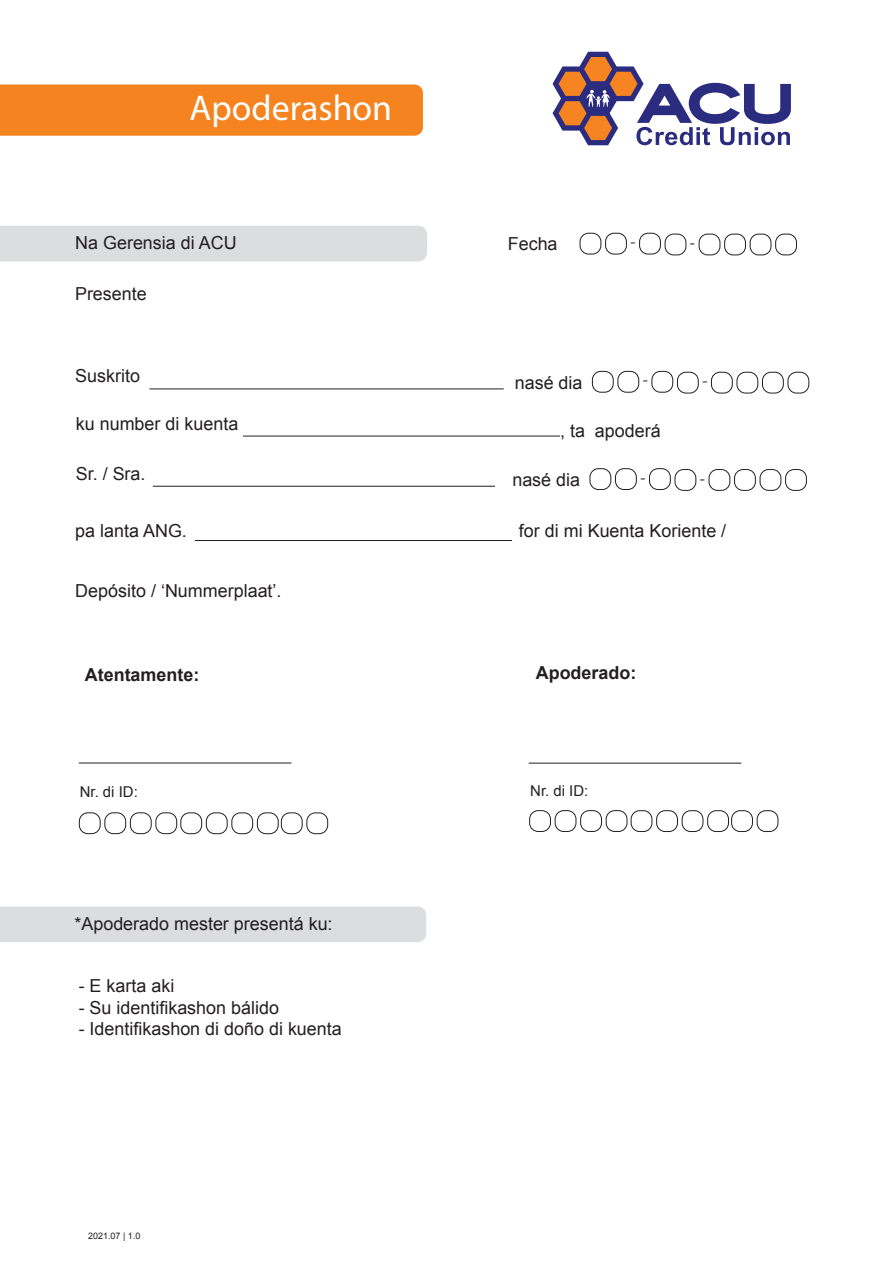
<style>
.page{position:relative;width:893px;height:1263px;background:#fff}
.page>*{position:absolute;margin:0;border:0;box-sizing:border-box;transform-origin:0 0}
.t1{font:35.85px "Myriad Pro";color:#fff}
.t2{font:18px "Arial";color:#231f20}
.t3{font:700 18px "Arial";color:#231f20}
.t4{font:18px "Minion Pro";color:#231f20}
.t5{font:15px "Arial";color:#231f20}
.t6{font:9px "Arial";color:#231f20}
</style>
<div class="page">
<hr style="left:79px;top:763px;width:212px;height:1px;background:#231f20">
<hr style="left:529px;top:763px;width:212px;height:1px;background:#231f20">
<div style="left:0;top:226px;width:427px;height:35px;background:#dcdddf"></div>
<div style="left:0;top:906px;width:426px;height:36px;background:#dcdddf"></div>
<hr style="left:149px;top:389px;width:355px;height:1px;background:#231f20">
<hr style="left:243px;top:436px;width:317px;height:1px;background:#231f20">
<hr style="left:195px;top:540px;width:317px;height:1px;background:#231f20">
<div style="left:775px;top:234px;width:22px;height:21px;border:1px solid #231f20;border-radius:9px"></div>
<div style="left:724px;top:234px;width:22px;height:21px;border:1px solid #231f20;border-radius:9px"></div>
<div style="left:665px;top:234px;width:21px;height:21px;border:1px solid #231f20;border-radius:9px"></div>
<div style="left:605px;top:233px;width:22px;height:21px;border:1px solid #231f20;border-radius:9px"></div>
<div style="left:750px;top:234px;width:21px;height:21px;border:1px solid #231f20;border-radius:9px"></div>
<div style="left:699px;top:234px;width:21px;height:21px;border:1px solid #231f20;border-radius:9px"></div>
<div style="left:639px;top:233px;width:22px;height:21px;border:1px solid #231f20;border-radius:9px"></div>
<div style="left:580px;top:233px;width:21px;height:21px;border:1px solid #231f20;border-radius:9px"></div>
<div style="left:788px;top:372px;width:21px;height:21px;border:1px solid #231f20;border-radius:9px"></div>
<div style="left:737px;top:372px;width:21px;height:21px;border:1px solid #231f20;border-radius:9px"></div>
<div style="left:677px;top:372px;width:21px;height:21px;border:1px solid #231f20;border-radius:9px"></div>
<div style="left:618px;top:371px;width:21px;height:21px;border:1px solid #231f20;border-radius:9px"></div>
<div style="left:762px;top:372px;width:21px;height:21px;border:1px solid #231f20;border-radius:9px"></div>
<div style="left:711px;top:372px;width:21px;height:21px;border:1px solid #231f20;border-radius:9px"></div>
<div style="left:652px;top:371px;width:21px;height:21px;border:1px solid #231f20;border-radius:9px"></div>
<div style="left:592px;top:371px;width:21px;height:21px;border:1px solid #231f20;border-radius:9px"></div>
<hr style="left:153px;top:486px;width:342px;height:1px;background:#231f20">
<div style="left:785px;top:469px;width:22px;height:22px;border:1px solid #231f20;border-radius:9px"></div>
<div style="left:734px;top:469px;width:22px;height:22px;border:1px solid #231f20;border-radius:9px"></div>
<div style="left:675px;top:469px;width:21px;height:22px;border:1px solid #231f20;border-radius:9px"></div>
<div style="left:615px;top:468px;width:21px;height:22px;border:1px solid #231f20;border-radius:9px"></div>
<div style="left:760px;top:469px;width:21px;height:22px;border:1px solid #231f20;border-radius:9px"></div>
<div style="left:709px;top:469px;width:21px;height:22px;border:1px solid #231f20;border-radius:9px"></div>
<div style="left:649px;top:468px;width:21px;height:22px;border:1px solid #231f20;border-radius:9px"></div>
<div style="left:590px;top:468px;width:21px;height:22px;border:1px solid #231f20;border-radius:9px"></div>
<div style="left:156px;top:813px;width:21px;height:21px;border:1px solid #231f20;border-radius:9px"></div>
<div style="left:105px;top:813px;width:21px;height:21px;border:1px solid #231f20;border-radius:9px"></div>
<div style="left:130px;top:813px;width:21px;height:21px;border:1px solid #231f20;border-radius:9px"></div>
<div style="left:79px;top:813px;width:21px;height:21px;border:1px solid #231f20;border-radius:9px"></div>
<div style="left:257px;top:813px;width:21px;height:21px;border:1px solid #231f20;border-radius:9px"></div>
<div style="left:206px;top:813px;width:21px;height:21px;border:1px solid #231f20;border-radius:9px"></div>
<div style="left:232px;top:813px;width:21px;height:21px;border:1px solid #231f20;border-radius:9px"></div>
<div style="left:181px;top:813px;width:21px;height:21px;border:1px solid #231f20;border-radius:9px"></div>
<div style="left:307px;top:813px;width:21px;height:21px;border:1px solid #231f20;border-radius:9px"></div>
<div style="left:281px;top:813px;width:21px;height:21px;border:1px solid #231f20;border-radius:9px"></div>
<div style="left:606px;top:810px;width:21px;height:22px;border:1px solid #231f20;border-radius:9px"></div>
<div style="left:555px;top:810px;width:21px;height:22px;border:1px solid #231f20;border-radius:9px"></div>
<div style="left:580px;top:810px;width:22px;height:22px;border:1px solid #231f20;border-radius:9px"></div>
<div style="left:529px;top:810px;width:22px;height:22px;border:1px solid #231f20;border-radius:9px"></div>
<div style="left:707px;top:810px;width:22px;height:22px;border:1px solid #231f20;border-radius:9px"></div>
<div style="left:656px;top:810px;width:22px;height:22px;border:1px solid #231f20;border-radius:9px"></div>
<div style="left:682px;top:810px;width:21px;height:22px;border:1px solid #231f20;border-radius:9px"></div>
<div style="left:631px;top:810px;width:21px;height:22px;border:1px solid #231f20;border-radius:9px"></div>
<div style="left:757px;top:810px;width:21px;height:22px;border:1px solid #231f20;border-radius:9px"></div>
<div style="left:731px;top:810px;width:22px;height:22px;border:1px solid #231f20;border-radius:9px"></div>
<div style="left:0;top:84px;width:423px;height:52px;background:#f58420"></div>
<svg style="left:553px;top:52px;width:238px;height:93px"></svg>
<p class="t1" style="left:190px;top:86px;width:204px">Apoderashon</p>
<p class="t2" style="left:75px;top:231px;width:163px">Na Gerensia di ACU</p>
<p class="t2" style="left:508px;top:232px;width:51px">Fecha</p>
<p class="t4" style="left:630px;top:229px;width:8px">-</p>
<p class="t2" style="left:75px;top:282px;width:73px">Presente</p>
<p class="t2" style="left:75px;top:364px;width:66px">Suskrito</p>
<p class="t2" style="left:515px;top:371px;width:69px">nasé dia</p>
<p class="t4" style="left:642px;top:367px;width:8px">-</p>
<p class="t2" style="left:76px;top:411px;width:164px">ku number di kuenta</p>
<p class="t2" style="left:560px;top:419px;width:102px">, ta apoderá</p>
<p class="t2" style="left:76px;top:462px;width:71px">Sr. / Sra.</p>
<p class="t2" style="left:512px;top:468px;width:69px">nasé dia</p>
<p class="t4" style="left:640px;top:465px;width:8px">-</p>
<p class="t4" style="left:689px;top:230px;width:8px">-</p>
<p class="t4" style="left:702px;top:368px;width:8px">-</p>
<p class="t4" style="left:699px;top:466px;width:8px">-</p>
<p class="t2" style="left:75px;top:519px;width:113px">pa lanta ANG.</p>
<p class="t2" style="left:519px;top:519px;width:209px">for di mi Kuenta Koriente /</p>
<p class="t2" style="left:75px;top:579px;width:208px">Depósito / ‘Nummerplaat’.</p>
<p class="t3" style="left:85px;top:663px;width:116px">Atentamente:</p>
<p class="t3" style="left:536px;top:660px;width:102px">Apoderado:</p>
<p class="t5" style="left:80px;top:782px;width:60px">Nr. di ID:</p>
<p class="t5" style="left:530px;top:781px;width:60px">Nr. di ID:</p>
<p class="t2" style="left:74px;top:912px;width:260px">*Apoderado mester presentá ku:</p>
<p class="t2" style="left:79px;top:974px;width:97px">- E karta aki</p>
<p class="t2" style="left:79px;top:995px;width:202px">- Su identifikashon bálido</p>
<p class="t2" style="left:79px;top:1017px;width:265px">- Identifikashon di doño di kuenta</p>
<p class="t6" style="left:88px;top:1229px;width:54px">2021.07 | 1.0</p>
</div>
